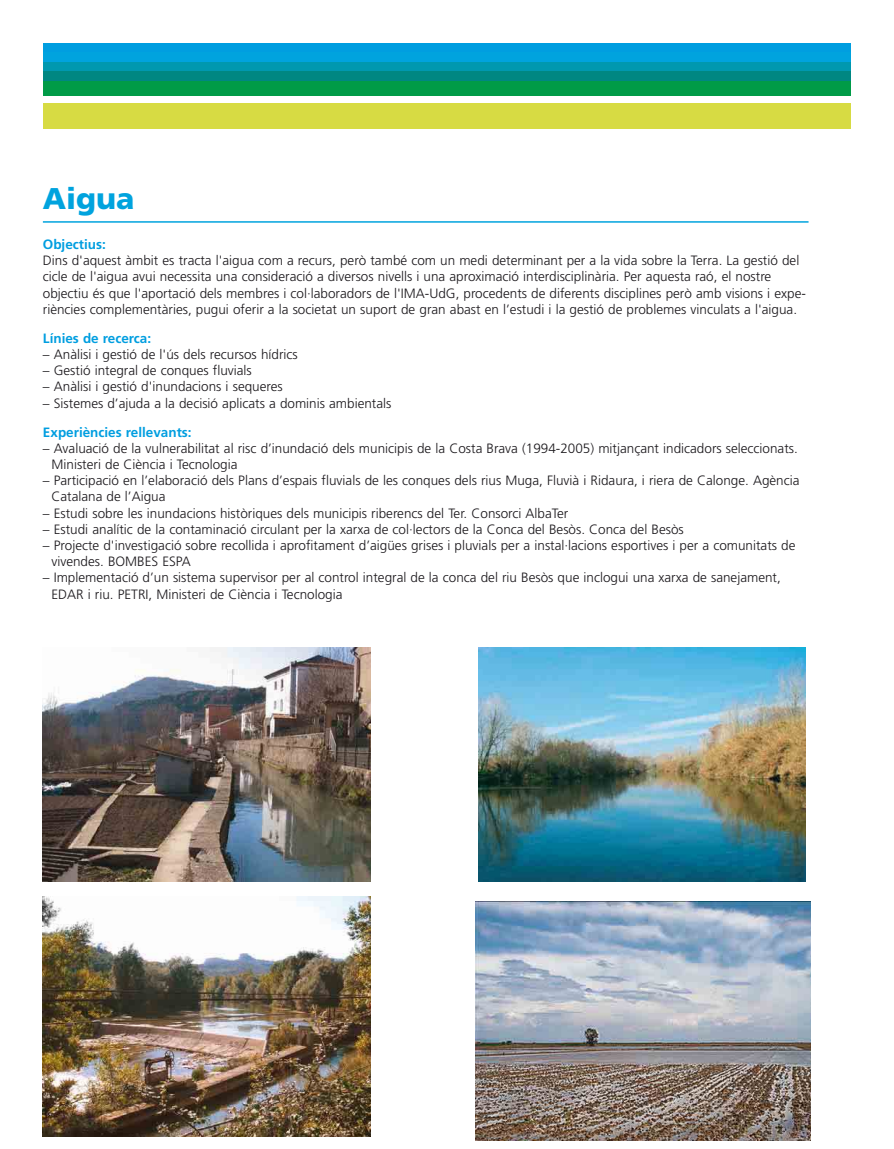
<style>
.page{position:relative;width:894px;height:1149px;background:#fff}
.page>*{position:absolute;margin:0;border:0;box-sizing:border-box;transform-origin:0 0}
.t1{font:900 30px "Frutiger LT";color:#00a3de}
.t2{font:300 13.5px/16.2px "Frutiger LT";color:#1a171b}
.t3{font:700 13.5px "Frutiger LT";color:#009ee0}
</style>
<div class="page">
<div style="left:85px;top:43px;width:766px;height:14px;background:#009ee0"></div>
<div style="left:85px;top:52px;width:766px;height:15px;background:#00a3de"></div>
<div style="left:85px;top:62px;width:766px;height:15px;background:#0098af"></div>
<div style="left:85px;top:72px;width:766px;height:14px;background:#008782"></div>
<div style="left:85px;top:81px;width:766px;height:15px;background:#009b47"></div>
<div style="left:85px;top:103px;width:766px;height:26px;background:#d7db43"></div>
<hr style="left:43px;top:221px;width:765px;height:2px;background:#00a3de">
<div style="left:43px;top:43px;width:765px;height:14px;background:#009ee0"></div>
<div style="left:43px;top:52px;width:765px;height:15px;background:#00a3de"></div>
<div style="left:43px;top:62px;width:765px;height:15px;background:#0098af"></div>
<div style="left:43px;top:72px;width:765px;height:14px;background:#008782"></div>
<div style="left:43px;top:81px;width:765px;height:15px;background:#009b47"></div>
<div style="left:43px;top:103px;width:765px;height:26px;background:#d7db43"></div>
<img style="left:43px;top:647px;width:327px;height:234px">
<img style="left:478px;top:647px;width:327px;height:234px">
<img style="left:43px;top:896px;width:328px;height:241px">
<img style="left:475px;top:902px;width:335px;height:238px">
<h1 class="t1" style="left:43px;top:187px;width:93px">Aigua</h1>
<p class="t3" style="left:43px;top:239px;width:64px">Objectius:</p>
<p class="t2" style="left:43px;top:253px;width:764px">Dins d'aquest àmbit es tracta l'aigua com a recurs, però també com un medi determinant per a la vida sobre la Terra. La gestió del cicle de l'aigua avui necessita una consideració a diversos nivells i una aproximació interdisciplinària. Per aquesta raó, el nostre objectiu és que l'aportació dels membres i col·laboradors de l'IMA-UdG, procedents de diferents disciplines però amb visions i expe&shy;riències complementàries, pugui oferir a la societat un suport de gran abast en l’estudi i la gestió de problemes vinculats a l'aigua.</p>
<p class="t3" style="left:43px;top:333px;width:110px">Línies de recerca:</p>
<p class="t2" style="left:43px;top:347px;width:256px">– Anàlisi i gestió de l'ús dels recursos hídrics</p>
<p class="t2" style="left:43px;top:363px;width:210px">– Gestió integral de conques fluvials</p>
<p class="t2" style="left:43px;top:380px;width:241px">– Anàlisi i gestió d'inundacions i sequeres</p>
<p class="t2" style="left:43px;top:396px;width:350px">– Sistemes d’ajuda a la decisió aplicats a dominis ambientals</p>
<p class="t3" style="left:43px;top:426px;width:150px">Experiències rellevants:</p>
<p class="t2" style="left:51px;top:441px;width:748px;text-indent:-9px">– Avaluació de la vulnerabilitat al risc d’inundació dels municipis de la Costa Brava (1994-2005) mitjançant indicadors seleccionats.<br>Ministeri de Ciència i Tecnologia</p>
<p class="t2" style="left:51px;top:473px;width:749px;text-indent:-9px">– Participació en l’elaboració dels Plans d’espais fluvials de les conques dels rius Muga, Fluvià i Ridaura, i riera de Calonge. Agència<br>Catalana de l’Aigua</p>
<p class="t2" style="left:43px;top:506px;width:527px">– Estudi sobre les inundacions històriques dels municipis riberencs del Ter. Consorci AlbaTer</p>
<p class="t2" style="left:43px;top:522px;width:642px">– Estudi analític de la contaminació circulant per la xarxa de col·lectors de la Conca del Besòs. Conca del Besòs</p>
<p class="t2" style="left:51px;top:538px;width:745px;text-indent:-8px">– Projecte d'investigació sobre recollida i aprofitament d’aigües grises i pluvials per a instal·lacions esportives i per a comunitats de vivendes. BOMBES ESPA</p>
<p class="t2" style="left:51px;top:571px;width:731px;text-indent:-8px">– Implementació d’un sistema supervisor per al control integral de la conca del riu Besòs que inclogui una xarxa de sanejament,<br>EDAR i riu. PETRI, Ministeri de Ciència i Tecnologia</p>
</div>
